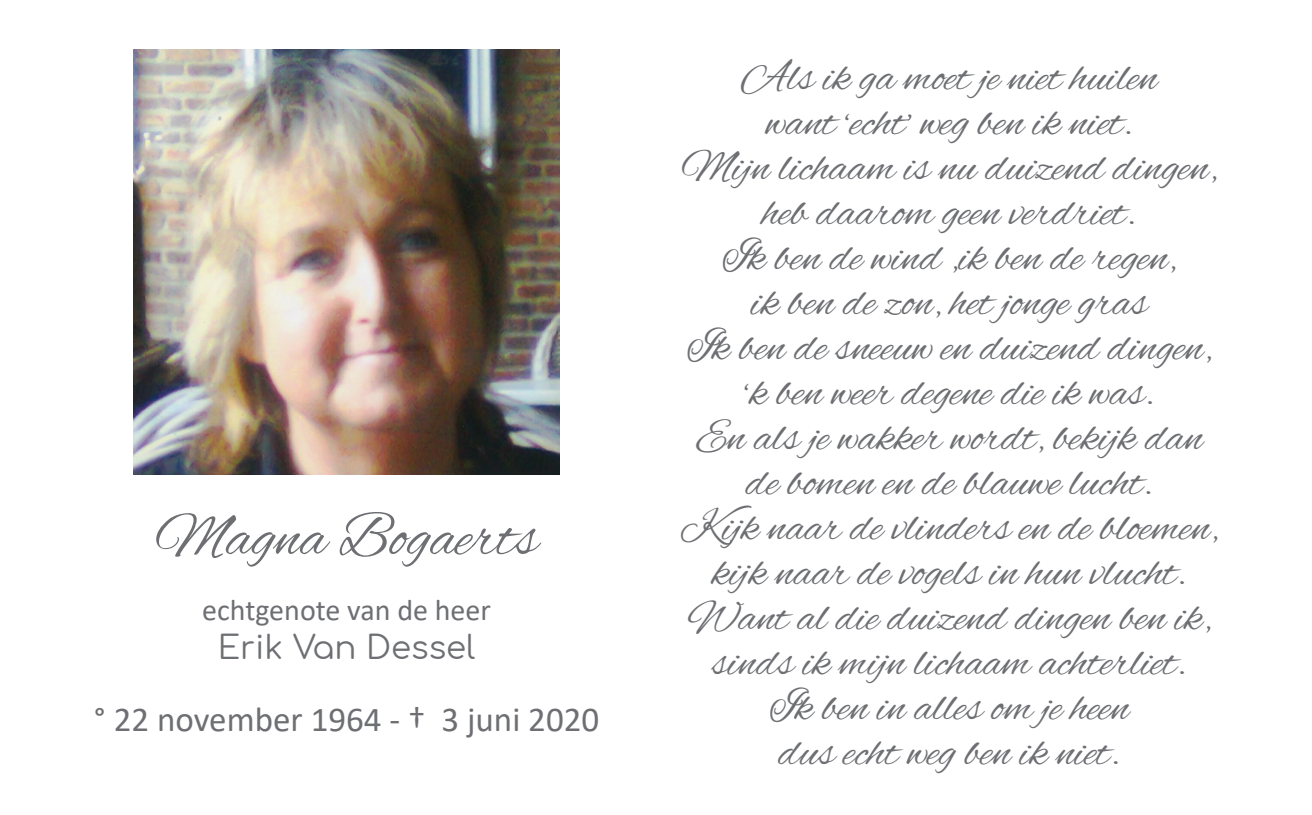
<style>
.page{position:relative;width:1312px;height:815px;background:#fff}
.page>*{position:absolute;margin:0;border:0;box-sizing:border-box;transform-origin:0 0}
.t1{font:62.5px "Alex Brush";color:#6d6f73}
.t2{font:45px "Alex Brush";color:#6d6f73}
.t3{font:35px "Calibri";color:#6d6f73}
.t4{font:32.5px "Comfortaa";color:#6d6f73}
.t5{font:30px "Calibri";color:#6d6f73}
</style>
<div class="page">
<img style="left:134px;top:50px;width:425px;height:425px">
<p class="t1" style="left:155px;top:502px;width:384px">Magna Bogaerts</p>
<p class="t5" style="left:202px;top:589px;width:290px">echtgenote van de heer</p>
<p class="t4" style="left:218px;top:618px;width:259px">Erik Van Dessel</p>
<p class="t3" style="left:94px;top:695px;width:507px">° 22 november 1964 - † 3 juni 2020</p>
<p class="t2" style="left:741px;top:51px;width:418px">Als ik ga moet je niet huilen</p>
<p class="t2" style="left:765px;top:96px;width:369px">want ‘echt’ weg ben ik niet.</p>
<p class="t2" style="left:681px;top:141px;width:537px">Mijn lichaam is nu duizend dingen,</p>
<p class="t2" style="left:762px;top:186px;width:375px">heb daarom geen verdriet.</p>
<p class="t2" style="left:722px;top:231px;width:455px">Ik ben de wind ,ik ben de regen,</p>
<p class="t2" style="left:751px;top:276px;width:397px">ik ben de zon, het jonge gras</p>
<p class="t2" style="left:686px;top:321px;width:527px">Ik ben de sneeuw en duizend dingen,</p>
<p class="t2" style="left:744px;top:366px;width:412px">‘k ben weer degene die ik was.</p>
<p class="t2" style="left:695px;top:411px;width:508px">En als je wakker wordt, bekijk dan</p>
<p class="t2" style="left:745px;top:456px;width:408px">de bomen en de blauwe lucht.</p>
<p class="t2" style="left:680px;top:501px;width:539px">Kijk naar de vlinders en de bloemen,</p>
<p class="t2" style="left:712px;top:546px;width:476px">kijk naar de vogels in hun vlucht.</p>
<p class="t2" style="left:687px;top:591px;width:525px">Want al die duizend dingen ben ik,</p>
<p class="t2" style="left:712px;top:636px;width:476px">sinds ik mijn lichaam achterliet.</p>
<p class="t2" style="left:769px;top:681px;width:361px">Ik ben in alles om je heen</p>
<p class="t2" style="left:778px;top:726px;width:343px">dus echt weg ben ik niet.</p>
</div>
